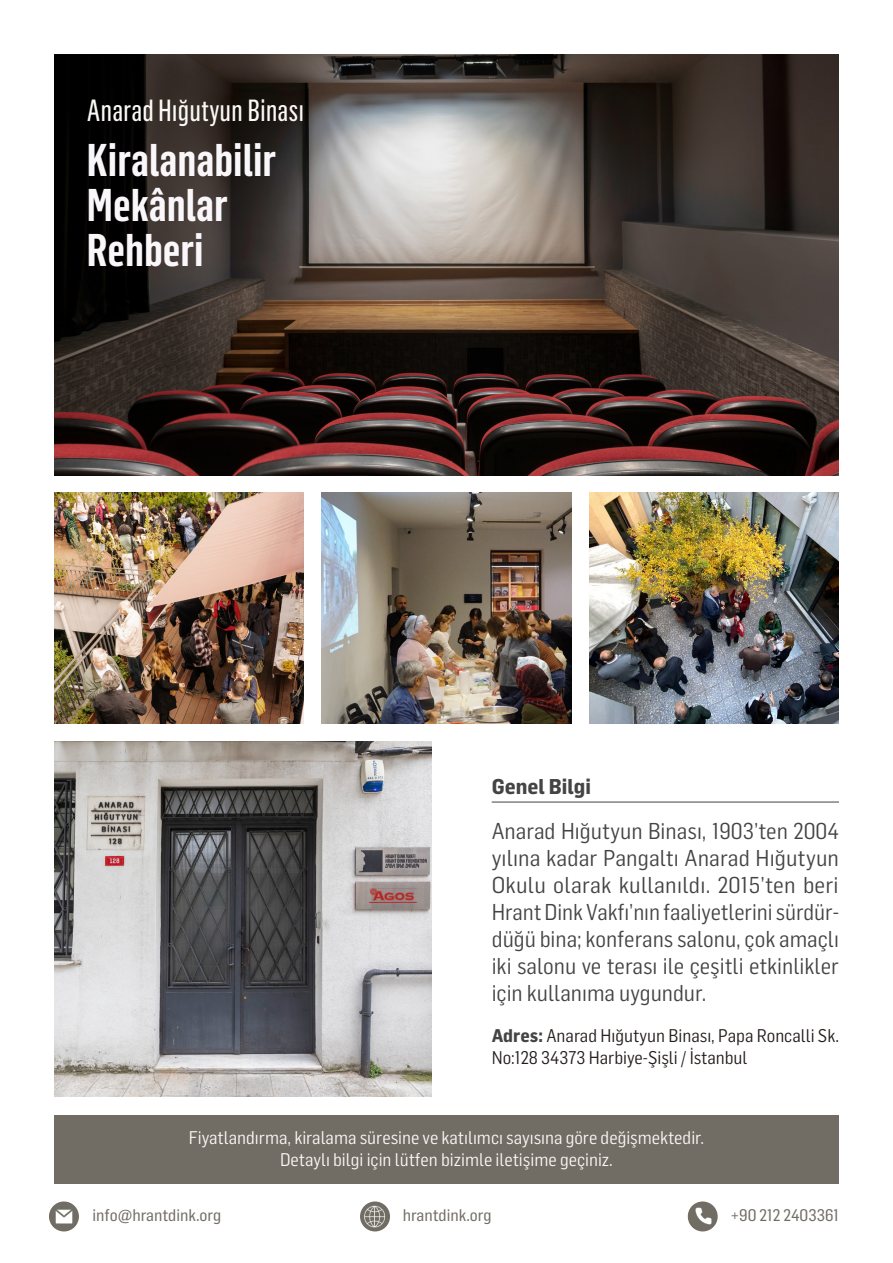
<style>
.page{position:relative;width:893px;height:1263px;background:#fff}
.page>*{position:absolute;margin:0;border:0;box-sizing:border-box;transform-origin:0 0}
.t1{font:600 45px/45px "Flama Condensed";color:#faf7fb}
.t2{font:30px "Flama Condensed Basic";color:#fbf9f6}
.t3{font:22.5px/27px "Flama Semicondensed";color:#444;text-align:justify}
.t4{font:700 21px "Flama Semicondensed";color:#444}
.t5{font:18px/21.6px "Flama Semicondensed";color:#faf8f6;text-align:center}
.t6{font:18px/21.6px "Flama Semicondensed";color:#231d1b}
.t7{font:16.5px "Flama Semicondensed Basic";color:#716d64}
.s1{font-weight:700;color:#444}
</style>
<div class="page">
<img style="left:49px;top:1201px;width:30px;height:30px;border-radius:15px">
<img style="left:360px;top:1201px;width:30px;height:30px;border-radius:15px">
<img style="left:688px;top:1201px;width:30px;height:30px;border-radius:15px">
<img style="left:54px;top:741px;width:377px;height:356px">
<img style="left:589px;top:492px;width:250px;height:231px">
<img style="left:54px;top:492px;width:250px;height:231px">
<div style="left:54px;top:1115px;width:785px;height:69px;background:#716d64"></div>
<img style="left:54px;top:54px;width:785px;height:421px">
<hr style="left:492px;top:801px;width:347px;height:2px;background:#000">
<img style="left:322px;top:492px;width:249px;height:231px">
<p class="t2" style="left:87px;top:92px;width:219px">Anarad Hığutyun Binası</p>
<p class="t1" style="left:87px;top:136px;width:191px">Kiralanabilir<br>Mekânlar<br>Rehberi</p>
<p class="t4" style="left:492px;top:773px;width:101px">Genel Bilgi</p>
<p class="t3" style="left:492px;top:816px;width:349px">Anarad Hığutyun Binası, 1903’ten 2004 yılına kadar Pangaltı Anarad Hığutyun Okulu olarak kullanıldı. 2015’ten beri Hrant Dink Vakfı’nın faaliyetlerini sürdür&shy;düğü bina; konferans salonu, çok amaçlı iki salonu ve terası ile çeşitli etkinlikler için kullanıma uygundur.</p>
<p class="t6" style="left:492px;top:1024px;width:349px"><span class="s1">Adres:</span> Anarad Hığutyun Binası, Papa Roncalli Sk.<br>No:128 34373 Harbiye-Şişli / İstanbul</p>
<p class="t5" style="left:189px;top:1126px;width:517px">Fiyatlandırma, kiralama süresine ve katılımcı sayısına göre değişmektedir.<br>Detaylı bilgi için lütfen bizimle iletişime geçiniz.</p>
<p class="t7" style="left:92px;top:1204px;width:130px">info@hrantdink.org</p>
<p class="t7" style="left:403px;top:1204px;width:91px">hrantdink.org</p>
<p class="t7" style="left:730px;top:1204px;width:110px">+90 212 2403361</p>
</div>
